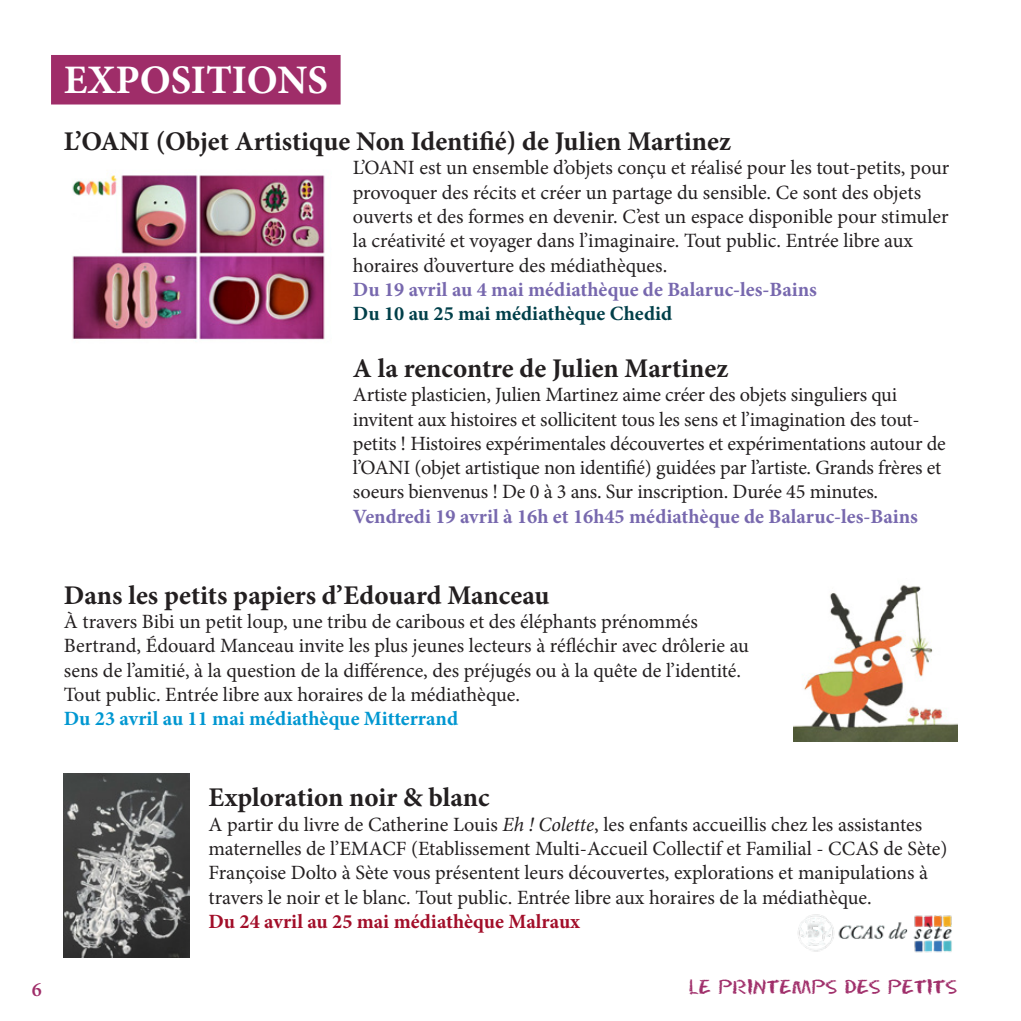
<style>
.page{position:relative;width:1021px;height:1021px;background:#fff}
.page>*{position:absolute;margin:0;border:0;box-sizing:border-box;transform-origin:0 0}
.t1{font:700 40.5px "Minion Pro";color:#fff}
.t2{font:700 27px "Minion Pro";color:#231f20}
.t3{font:20.25px/24.3px "Minion Pro";letter-spacing:-.005em;color:#231f20}
.t4{font:700 20.25px "Minion Pro";color:#7768ae}
.t5{font:700 20.25px "Minion Pro";color:#0097d1}
.t6{font:700 20.25px "Minion Pro";color:#a20e29}
.t7{font:700 20.25px "Minion Pro";color:#003f49}
.t8{font:600 20.25px "Minion Pro";color:#9f2d69}
.t9{font:18px "Eraser";color:#9f2d69}
.s1{font-style:italic}
</style>
<div class="page">
<div style="left:51px;top:55px;width:289px;height:49px;background:#9f2d69"></div>
<img style="left:72px;top:175px;width:253px;height:165px">
<img style="left:793px;top:584px;width:164px;height:157px">
<img style="left:64px;top:773px;width:125px;height:184px">
<img style="left:798px;top:914px;width:154px;height:39px">
<h1 class="t1" style="left:64px;top:52px;width:265px">EXPOSITIONS</h1>
<h2 class="t2" style="left:64px;top:122px;width:668px">L’OANI (Objet Artistique Non Identifié) de Julien Martinez</h2>
<p class="t3" style="left:353px;top:156px;width:598px">L’OANI est un ensemble d’objets conçu et réalisé pour les tout-petits, pour provoquer des récits et créer un partage du sensible. Ce sont des objets ouverts et des formes en devenir. C’est un espace disponible pour stimuler la créativité et voyager dans l’imaginaire. Tout public. Entrée libre aux horaires d’ouverture des médiathèques.</p>
<p class="t4" style="left:353px;top:275px;width:465px">Du 19 avril au 4 mai médiathèque de Balaruc-les-Bains</p>
<p class="t7" style="left:353px;top:299px;width:321px">Du 10 au 25 mai médiathèque Chedid</p>
<h2 class="t2" style="left:353px;top:349px;width:377px">A la rencontre de Julien Martinez</h2>
<p class="t3" style="left:353px;top:383px;width:594px">Artiste plasticien, Julien Martinez aime créer des objets singuliers qui invitent aux histoires et sollicitent tous les sens et l’imagination des tout&shy;petits ! Histoires expérimentales découvertes et expérimentations autour de l’OANI (objet artistique non identifié) guidées par l’artiste. Grands frères et soeurs bienvenus ! De 0 à 3 ans. Sur inscription. Durée 45 minutes.</p>
<p class="t4" style="left:353px;top:502px;width:566px">Vendredi 19 avril à 16h et 16h45 médiathèque de Balaruc-les-Bains</p>
<h2 class="t2" style="left:64px;top:576px;width:487px">Dans les petits papiers d’Edouard Manceau</h2>
<p class="t3" style="left:64px;top:609px;width:686px">À travers Bibi un petit loup, une tribu de caribous et des éléphants prénommés Bertrand, Édouard Manceau invite les plus jeunes lecteurs à réfléchir avec drôlerie au sens de l’amitié, à la question de la différence, des préjugés ou à la quête de l’identité.<br>Tout public. Entrée libre aux horaires de la médiathèque.</p>
<p class="t5" style="left:64px;top:704px;width:396px">Du 23 avril au 11 mai médiathèque Mitterrand</p>
<h2 class="t2" style="left:208px;top:778px;width:282px">Exploration noir &amp; blanc</h2>
<p class="t3" style="left:208px;top:812px;width:740px">A partir du livre de Catherine Louis <span class="s1">Eh ! Colette</span>, les enfants accueillis chez les assistantes maternelles de l’EMACF (Etablissement Multi-Accueil Collectif et Familial - CCAS de Sète)<br>Françoise Dolto à Sète vous présentent leurs découvertes, explorations et manipulations à travers le noir et le blanc. Tout public. Entrée libre aux horaires de la médiathèque.</p>
<p class="t6" style="left:208px;top:907px;width:373px">Du 24 avril au 25 mai médiathèque Malraux</p>
<p class="t8" style="left:32px;top:975px;width:11px">6</p>
<p class="t9" style="left:688px;top:976px;width:270px">lE PRINTEMPS DES PETITS</p>
</div>
